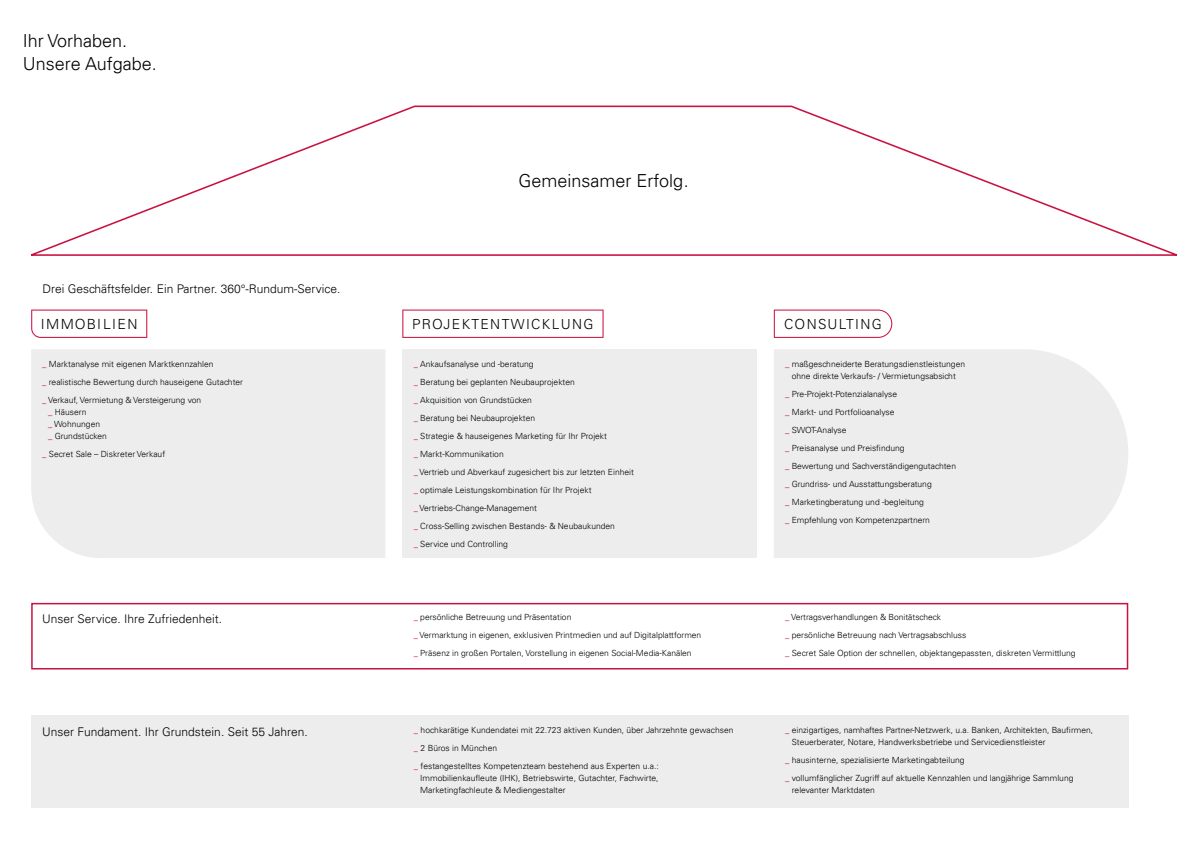
<style>
.page{position:relative;width:1191px;height:842px;background:#fff}
.page>*{position:absolute;margin:0;border:0;box-sizing:border-box;transform-origin:0 0}
.t1{font:300 18px/23px "Univers LT";color:#000}
.t2{font:300 14px "Univers LT";letter-spacing:.1em;color:#000}
.t3{font:300 13.9px "Univers LT";letter-spacing:.1em;color:#000}
.t4{font:300 12px "Univers LT";color:#000}
.t5{font:300 8.5px/18px "Univers LT";color:#000}
.s1{color:#ca1240}
</style>
<div class="page">
<svg style="left:30px;top:105px;width:1148px;height:151px"></svg>
<div style="left:31px;top:716px;width:1097px;height:92px;background:#ededed"></div>
<div style="left:774px;top:349px;width:354px;height:209px;background:#ededed"></div>
<div style="left:31px;top:349px;width:354px;height:209px;background:#ededed"></div>
<div style="left:402px;top:349px;width:355px;height:209px;background:#ededed"></div>
<svg style="left:31px;top:310px;width:116px;height:28px"></svg>
<svg style="left:402px;top:310px;width:201px;height:28px"></svg>
<svg style="left:774px;top:310px;width:118px;height:28px"></svg>
<div style="left:31px;top:603px;width:1097px;height:66px;border:2px solid #ca1240"></div>
<h1 class="t1" style="left:23px;top:29px;width:136px">Ihr Vorhaben.<br>Unsere Aufgabe.</h1>
<h3 class="t4" style="left:43px;top:281px;width:299px">Drei Geschäftsfelder. Ein Partner. 360°-Rundum-Service.</h3>
<h1 class="t1" style="left:518px;top:169px;width:172px">Gemeinsamer Erfolg.</h1>
<h2 class="t2" style="left:41px;top:315px;width:98px">IMMOBILIEN</h2>
<h3 class="t3" style="left:412px;top:315px;width:183px">PROJEKTENTWICKLUNG</h3>
<h3 class="t3" style="left:784px;top:315px;width:99px">CONSULTING</h3>
<p class="t5" style="left:42px;top:355px;width:202px"><span class="s1">_</span> Marktanalyse mit eigenen Marktkennzahlen<br><span class="s1">_</span> realistische Bewertung durch hauseigene Gutachter <span class="s1">_</span> Verkauf, Vermietung &amp; Versteigerung von</p>
<p class="t5" style="left:48px;top:406px;width:60px;line-height:12px"><span class="s1">_</span> Häusern<br><span class="s1">_</span> Wohnungen<br><span class="s1">_</span> Grundstücken</p>
<p class="t5" style="left:42px;top:445px;width:124px"><span class="s1">_</span> Secret Sale – Diskreter Verkauf</p>
<p class="t5" style="left:414px;top:355px;width:222px"><span class="s1">_</span> Ankaufsanalyse und -beratung<br><span class="s1">_</span> Beratung bei geplanten Neubauprojekten<br><span class="s1">_</span> Akquisition von Grundstücken<br><span class="s1">_</span> Beratung bei Neubauprojekten<br><span class="s1">_</span> Strategie &amp; hauseigenes Marketing für Ihr Projekt<br><span class="s1">_</span> Markt-Kommunikation<br><span class="s1">_</span> Vertrieb und Abverkauf zugesichert bis zur letzten Einheit <span class="s1">_</span> optimale Leistungskombination für Ihr Projekt<br><span class="s1">_</span> Vertriebs-Change-Management<br><span class="s1">_</span> Cross-Selling zwischen Bestands- &amp; Neubaukunden<br><span class="s1">_</span> Service und Controlling</p>
<p class="t5" style="left:785px;top:358px;width:181px;line-height:12px;text-align:center"><span class="s1">_</span> maßgeschneiderte Beratungsdienstleistungen ohne direkte Verkaufs- / Vermietungsabsicht</p>
<p class="t5" style="left:785px;top:385px;width:172px"><span class="s1">_</span> Pre-Projekt-Potenzialanalyse<br><span class="s1">_</span> Markt- und Portfolioanalyse<br><span class="s1">_</span> SWOT-Analyse<br><span class="s1">_</span> Preisanalyse und Preisfindung<br><span class="s1">_</span> Bewertung und Sachverständigengutachten <span class="s1">_</span> Grundriss- und Ausstattungsberatung<br><span class="s1">_</span> Marketingberatung und -begleitung<br><span class="s1">_</span> Empfehlung von Kompetenzpartnern</p>
<h3 class="t4" style="left:42px;top:611px;width:181px">Unser Service. Ihre Zufriedenheit.</h3>
<p class="t5" style="left:785px;top:608px;width:292px"><span class="s1">_</span> Vertragsverhandlungen &amp; Bonitätscheck<br><span class="s1">_</span> persönliche Betreuung nach Vertragsabschluss<br><span class="s1">_</span> Secret Sale Option der schnellen, objektangepassten, diskreten Vermittlung</p>
<p class="t5" style="left:414px;top:608px;width:289px"><span class="s1">_</span> persönliche Betreuung und Präsentation<br><span class="s1">_</span> Vermarktung in eigenen, exklusiven Printmedien und auf Digitalplattformen <span class="s1">_</span> Präsenz in großen Portalen, Vorstellung in eigenen Social-Media-Kanälen</p>
<h3 class="t4" style="left:42px;top:724px;width:267px">Unser Fundament. Ihr Grundstein. Seit 55 Jahren.</h3>
<p class="t5" style="left:414px;top:721px;width:321px"><span class="s1">_</span> hochkarätige Kundendatei mit 22.723 aktiven Kunden, über Jahrzehnte gewachsen <span class="s1">_</span> 2 Büros in München<br><span class="s1">_</span> festangestelltes Kompetenzteam bestehend aus Experten u.a.:</p>
<p class="t5" style="left:420px;top:772px;width:240px;line-height:12px">Immobilienkaufleute (IHK), Betriebswirte, Gutachter, Fachwirte,<br>Marketingfachleute &amp; Mediengestalter</p>
<p class="t5" style="left:791px;top:724px;width:303px;line-height:12px;text-indent:-7px"><span class="s1">_</span> einzigartiges, namhaftes Partner-Netzwerk, u.a. Banken, Architekten, Baufirmen,<br>Steuerberater, Notare, Handwerksbetriebe und Servicedienstleister</p>
<p class="t5" style="left:785px;top:751px;width:290px"><span class="s1">_</span> hausinterne, spezialisierte Marketingabteilung<br><span class="s1">_</span> vollumfänglicher Zugriff auf aktuelle Kennzahlen und langjährige Sammlung</p>
<p class="t5" style="left:791px;top:781px;width:85px">relevanter Marktdaten</p>
</div>
